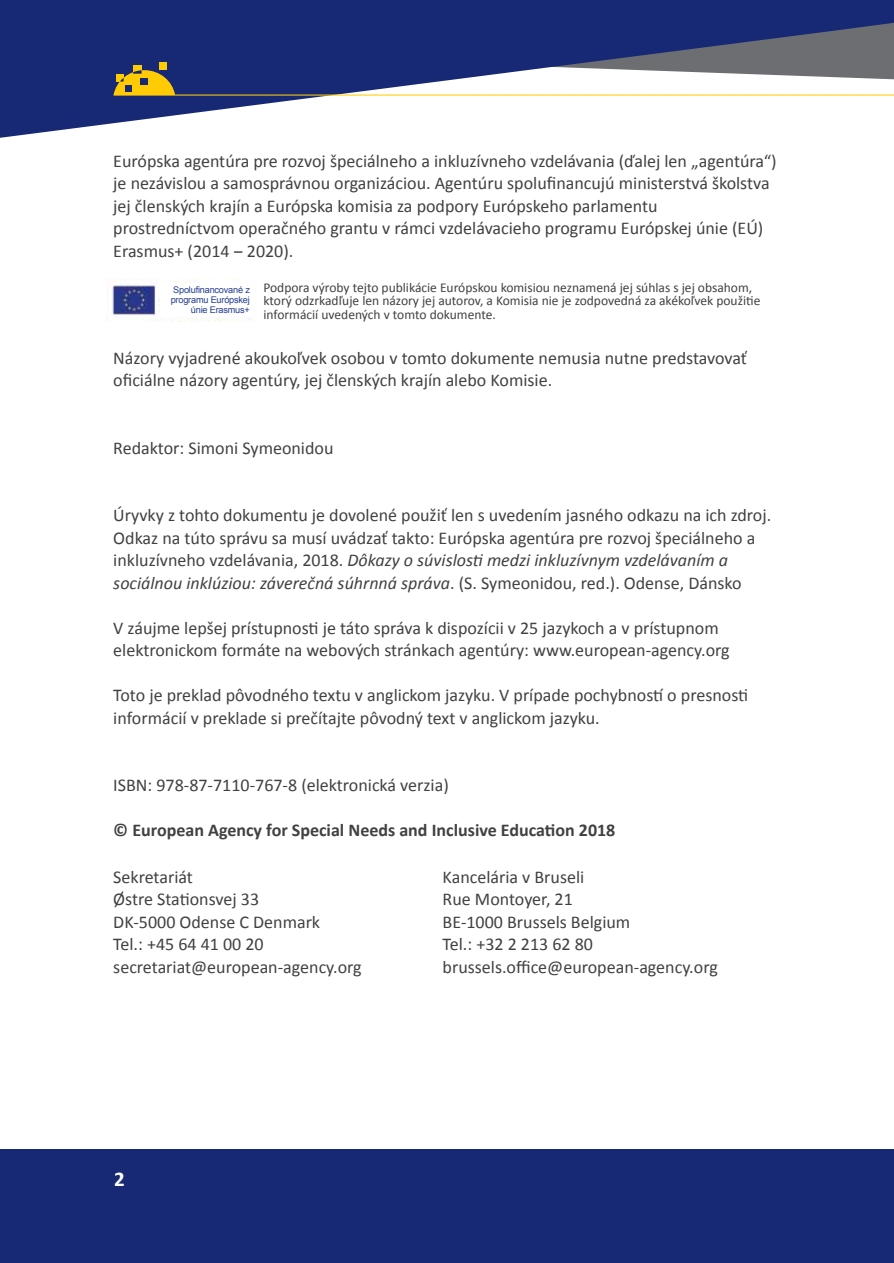
<style>
.page{position:relative;width:894px;height:1263px;background:#fff}
.page>*{position:absolute;margin:0;border:0;box-sizing:border-box;transform-origin:0 0}
.t1{font:700 21px "Calibri";color:#fff}
.t2{font:18px/22.5px "Calibri";color:#414042}
.t3{font:700 18px "Calibri";color:#414042}
.t4{font:13.5px/13.5px "Calibri";color:#414042}
.t5{font:9.15px/10.2px "Arial";letter-spacing:-.02em;color:#233e90;text-align:right}
.s1{font-style:italic}
</style>
<div class="page">
<div style="left:0;top:1150px;width:893px;height:113px;background:#172974"></div>
<svg style="left:0;top:0;width:893px;height:138px;fill:#172974"></svg>
<hr style="left:114px;top:95px;width:779px;height:1px;background:#ffcb05">
<div style="left:159px;top:62px;width:8px;height:8px;background:#ffcb05"></div>
<div style="left:133px;top:65px;width:8px;height:9px;background:#ffcb05"></div>
<svg style="left:114px;top:70px;width:61px;height:25px;background:#ba9b25"></svg>
<img style="left:112px;top:278px;width:127px;height:43px">
<div style="left:160px;top:283px;width:93px;height:34px;background:#fff"></div>
<p class="t2" style="left:113px;top:149px;width:664px">Európska agentúra pre rozvoj špeciálneho a inkluzívneho vzdelávania (ďalej len „agentúra“) je nezávislou a samosprávnou organizáciou. Agentúru spolufinancujú ministerstvá školstva jej členských krajín a Európska komisia za podpory Európskeho parlamentu prostredníctvom operačného grantu v rámci vzdelávacieho programu Európskej únie (EÚ)<br>Erasmus+ (2014 ‒ 2020).</p>
<p class="t5" style="left:171px;top:285px;width:81px">Spolufinancované z programu Európskej únie Erasmus+</p>
<p class="t4" style="left:263px;top:280px;width:498px">Podpora výroby tejto publikácie Európskou komisiou neznamená jej súhlas s jej obsahom, ktorý odzrkadľuje len názory jej autorov, a Komisia nie je zodpovedná za akékoľvek použitie informácií uvedených v tomto dokumente.</p>
<p class="t2" style="left:113px;top:346px;width:635px">Názory vyjadrené akoukoľvek osobou v tomto dokumente nemusia nutne predstavovať oficiálne názory agentúry, jej členských krajín alebo Komisie.</p>
<p class="t2" style="left:113px;top:436px;width:222px">Redaktor: Simoni Symeonidou</p>
<p class="t2" style="left:113px;top:504px;width:659px">Úryvky z tohto dokumentu je dovolené použiť len s uvedením jasného odkazu na ich zdroj.<br>Odkaz na túto správu sa musí uvádzať takto: Európska agentúra pre rozvoj špeciálneho a inkluzívneho vzdelávania, 2018. <span class="s1">Dôkazy o súvislosti medzi inkluzívnym vzdelávaním a sociálnou inklúziou: záverečná súhrnná správa</span>. (S. Symeonidou, red.). Odense, Dánsko</p>
<p class="t2" style="left:113px;top:616px;width:617px">V záujme lepšej prístupnosti je táto správa k dispozícii v 25 jazykoch a v prístupnom elektronickom formáte na webových stránkach agentúry: www.european-agency.org</p>
<p class="t2" style="left:113px;top:684px;width:636px">Toto je preklad pôvodného textu v anglickom jazyku. V prípade pochybností o presnosti informácií v preklade si prečítajte pôvodný text v anglickom jazyku.</p>
<p class="t2" style="left:113px;top:774px;width:337px">ISBN: 978-87-7110-767-8 (elektronická verzia)</p>
<p class="t3" style="left:113px;top:819px;width:503px">© European Agency for Special Needs and Inclusive Education 2018</p>
<p class="t2" style="left:113px;top:865px;width:81px">Sekretariát</p>
<p class="t2" style="left:442px;top:865px;width:143px">Kancelária v Bruseli</p>
<p class="t2" style="left:113px;top:888px;width:147px">Østre Stationsvej 33</p>
<p class="t2" style="left:442px;top:888px;width:132px">Rue Montoyer, 21</p>
<p class="t2" style="left:113px;top:910px;width:208px">DK-5000 Odense C Denmark</p>
<p class="t2" style="left:442px;top:910px;width:189px">BE-1000 Brussels Belgium</p>
<p class="t2" style="left:113px;top:933px;width:152px">Tel.: +45 64 41 00 20</p>
<p class="t2" style="left:442px;top:933px;width:152px">Tel.: +32 2 213 62 80</p>
<p class="t2" style="left:113px;top:955px;width:250px">secretariat@european-agency.org</p>
<p class="t2" style="left:442px;top:955px;width:276px">brussels.office@european-agency.org</p>
<p class="t1" style="left:114px;top:1165px;width:12px">2</p>
</div>
